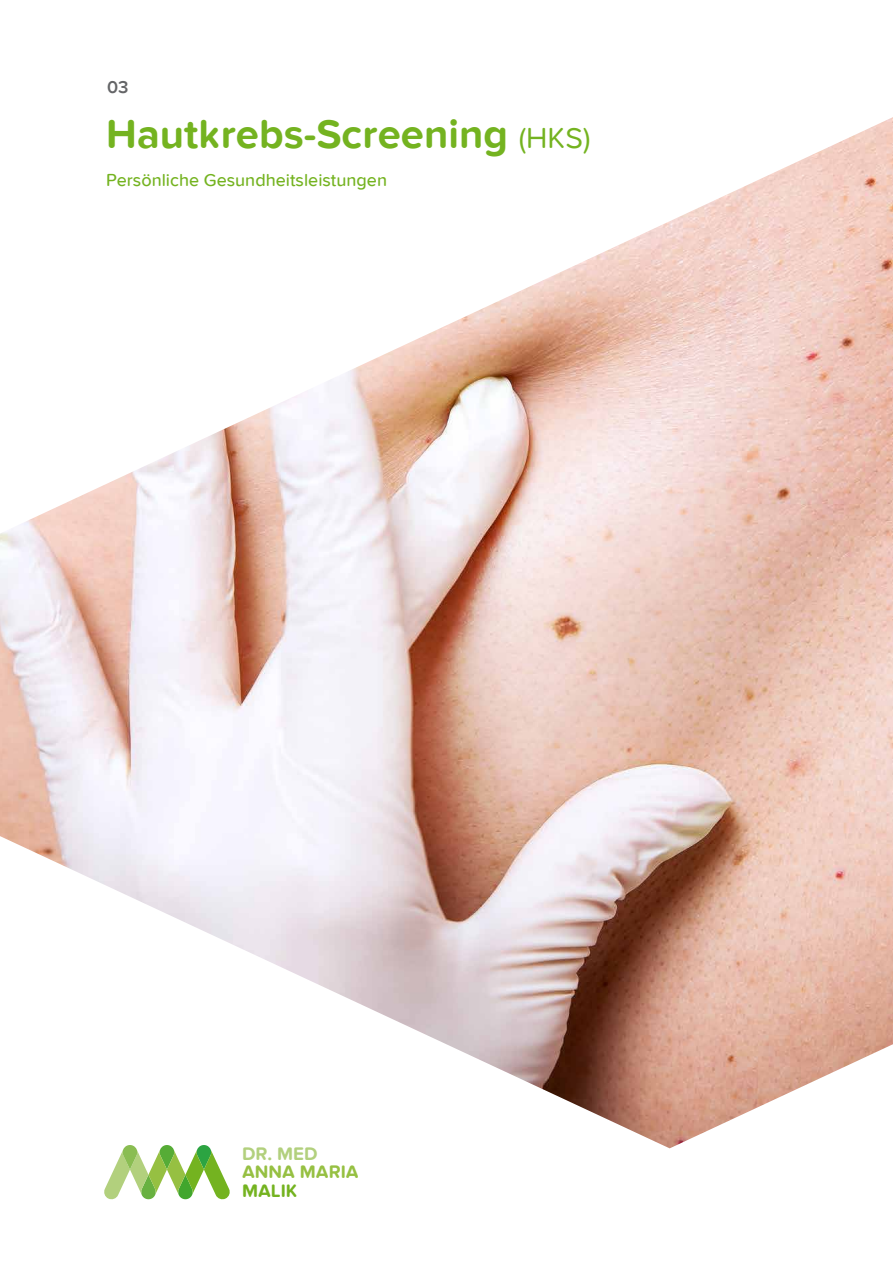
<style>
.page{position:relative;width:893px;height:1263px;background:#fff}
.page>*{position:absolute;margin:0;border:0;box-sizing:border-box;transform-origin:0 0}
.t1{font:700 42px "Proxima Nova Soft";color:#74b320}
.t2{font:700 18.75px "Proxima Nova Soft";color:#96c042}
.t3{font:700 18.75px "Proxima Nova Soft";color:#b2d07d}
.t4{font:700 18.75px "Proxima Nova Soft";color:#74b320}
.t5{font:500 18px "Proxima Nova Soft";color:#74b320}
.t6{font:600 18px "Proxima Nova Soft";color:#646567}
.s1{font-weight:400;font-size:30px}
</style>
<div class="page">
<img style="left:0;top:117px;width:893px;height:1031px">
<svg style="left:103px;top:1145px;width:128px;height:55px"></svg>
<p class="t6" style="left:107px;top:76px;width:23px">03</p>
<h1 class="t1" style="left:106px;top:110px;width:486px">Hautkrebs-Screening <span class="s1">(HKS)</span></h1>
<p class="t5" style="left:106px;top:169px;width:282px">Persönliche Gesundheitsleistungen</p>
<p class="t3" style="left:242px;top:1142px;width:77px">DR. MED</p>
<p class="t2" style="left:242px;top:1161px;width:118px">ANNA MARIA</p>
<p class="t4" style="left:242px;top:1180px;width:57px">MALIK</p>
</div>
